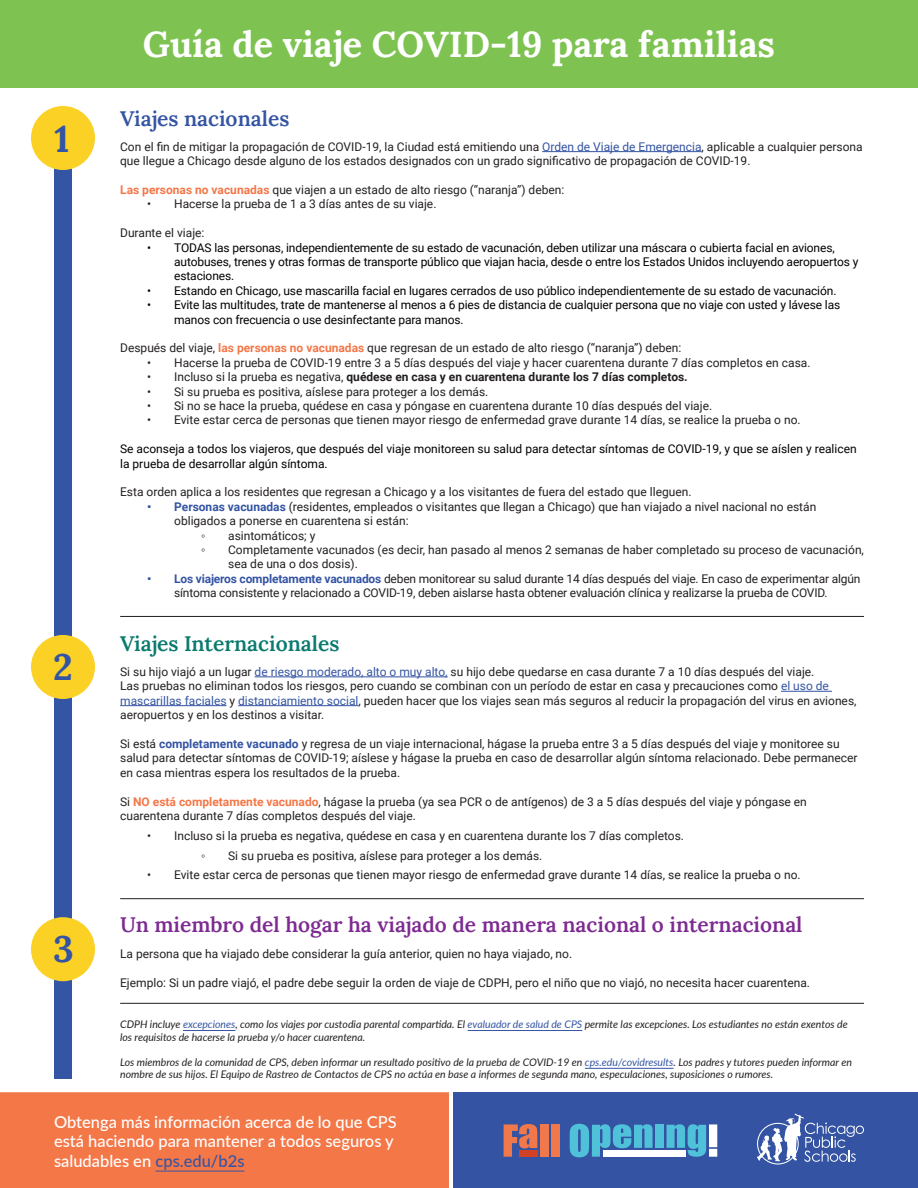
<style>
.page{position:relative;width:918px;height:1188px;background:#fff}
.page>*{position:absolute;margin:0;border:0;box-sizing:border-box;transform-origin:0 0}
.t1{font:700 36.9px "Lora";color:#3454a4}
.t2{font:700 36px "Lora";color:#fff}
.t3{font:600 21px "Lora";color:#7d2a91}
.t4{font:600 21px "Lora";color:#0a7a6d}
.t5{font:600 21px "Lora";color:#3454a3}
.t6{font:500 16.5px/19.8px "Lato";color:#fff}
.t7{font:12px/14.4px "Roboto";color:#231f20}
.t8{font:12px/14.4px "Roboto";letter-spacing:-.01em;color:#000}
.t9{font:700 12px "Roboto";color:#231f20}
.t10{font:12px "Arial";color:#231f20}
.t11{font:italic 10.5px/12.6px "Lato";color:#231f20}
.s1{color:#3454a3}
.s2{font-weight:700;color:#f47748}
.s3{font-weight:400}
.s4{font-weight:700;color:#3454a3}
</style>
<div class="page">
<div style="left:454px;top:1092px;width:464px;height:96px;background:#3454a3"></div>
<div style="left:0;top:1092px;width:449px;height:96px;background:#f47748"></div>
<hr style="left:156px;top:1171px;width:89px;height:1px;background:#3454a3">
<div style="left:0;top:0;width:918px;height:87px;background:#7ec352"></div>
<div style="left:54px;top:162px;width:18px;height:916px;background:#3454a4"></div>
<div style="left:31px;top:917px;width:64px;height:64px;background:#fcd125;border-radius:50%"></div>
<div style="left:31px;top:635px;width:64px;height:64px;background:#fcd125;border-radius:50%"></div>
<div style="left:31px;top:106px;width:64px;height:64px;background:#fcd125;border-radius:50%"></div>
<hr style="left:542px;top:151px;width:160px;height:1px;background:#3454a3">
<hr style="left:255px;top:677px;width:193px;height:1px;background:#3454a3">
<hr style="left:781px;top:691px;width:51px;height:1px;background:#3454a3">
<hr style="left:120px;top:705px;width:107px;height:1px;background:#3454a3">
<hr style="left:238px;top:705px;width:121px;height:1px;background:#3454a3">
<hr style="left:120px;top:898px;width:744px;height:1px;background:#231f20">
<hr style="left:120px;top:616px;width:744px;height:1px;background:#231f20">
<hr style="left:120px;top:1003px;width:744px;height:1px;background:#231f20">
<hr style="left:183px;top:1030px;width:52px;height:1px;background:#3454a3">
<hr style="left:468px;top:1030px;width:114px;height:1px;background:#3454a3">
<hr style="left:585px;top:1068px;width:89px;height:1px;background:#3454a3">
<svg style="left:757px;top:1113px;width:107px;height:52px"></svg>
<svg style="left:504px;top:1124px;width:33px;height:33px"></svg>
<div style="left:540px;top:1124px;width:8px;height:33px;background:#f0784a"></div>
<div style="left:551px;top:1124px;width:9px;height:33px;background:#f0784a"></div>
<svg style="left:570px;top:1124px;width:83px;height:33px"></svg>
<div style="left:655px;top:1125px;width:9px;height:23px;background:#4fc2d9"></div>
<div style="left:519px;top:1150px;width:18px;height:7px;background:#cf4226"></div>
<svg style="left:667px;top:1124px;width:50px;height:33px"></svg>
<div style="left:603px;top:1150px;width:82px;height:7px;background:#fff"></div>
<h1 class="t1" style="left:55px;top:111px;width:16px">1</h1>
<h1 class="t1" style="left:53px;top:639px;width:21px">2</h1>
<h1 class="t1" style="left:53px;top:921px;width:22px">3</h1>
<p class="t2" style="left:143px;top:17px;width:634px">Guía de viaje COVID-19 para familias</p>
<p class="t5" style="left:120px;top:102px;width:171px">Viajes nacionales</p>
<p class="t7" style="left:120px;top:139px;width:744px">Con el fin de mitigar la propagación de COVID-19, la Ciudad está emitiendo una <span class="s1">Orden de Viaje de Emergencia</span>, aplicable a cualquier persona que llegue a Chicago desde alguno de los estados designados con un grado significativo de propagación de COVID-19.</p>
<p class="t7" style="left:120px;top:182px;width:446px"><span class="s2">Las personas no vacunadas</span> que viajen a un estado de alto riesgo (“naranja”) deben:</p>
<p class="t7" style="left:147px;top:196px;width:291px">• Hacerse la prueba de 1 a 3 días antes de su viaje.</p>
<p class="t7" style="left:120px;top:225px;width:86px">Durante el viaje:</p>
<p class="t8" style="left:174px;top:240px;width:686px;text-indent:-27px">• TODAS las personas, independientemente de su estado de vacunación, deben utilizar una máscara o cubierta facial en aviones, autobuses, trenes y otras formas de transporte público que viajan hacia, desde o entre los Estados Unidos incluyendo aeropuertos y estaciones.</p>
<p class="t8" style="left:147px;top:283px;width:691px">• Estando en Chicago, use mascarilla facial en lugares cerrados de uso público independientemente de su estado de vacunación.</p>
<p class="t8" style="left:174px;top:297px;width:668px;text-indent:-27px">• Evite las multitudes, trate de mantenerse al menos a 6 pies de distancia de cualquier persona que no viaje con usted y lávese las manos con frecuencia o use desinfectante para manos.</p>
<p class="t7" style="left:120px;top:340px;width:563px">Después del viaje, <span class="s2">las personas no vacunadas</span> que regresan de un estado de alto riesgo (“naranja”) deben:</p>
<p class="t7" style="left:147px;top:355px;width:665px">• Hacerse la prueba de COVID-19 entre 3 a 5 días después del viaje y hacer cuarentena durante 7 días completos en casa.</p>
<p class="t9" style="left:147px;top:368px;width:542px"><span class="s3">• Incluso si la prueba es negativa,</span> quédese en casa y en cuarentena durante los 7 días completos.</p>
<p class="t7" style="left:147px;top:384px;width:343px">• Si su prueba es positiva, aíslese para proteger a los demás.</p>
<p class="t7" style="left:147px;top:398px;width:567px">• Si no se hace la prueba, quédese en casa y póngase en cuarentena durante 10 días después del viaje.</p>
<p class="t7" style="left:147px;top:412px;width:655px">• Evite estar cerca de personas que tienen mayor riesgo de enfermedad grave durante 14 días, se realice la prueba o no.</p>
<p class="t8" style="left:120px;top:441px;width:738px">Se aconseja a todos los viajeros, que después del viaje monitoreen su salud para detectar síntomas de COVID-19, y que se aíslen y realicen la prueba de desarrollar algún síntoma.</p>
<p class="t7" style="left:120px;top:484px;width:573px">Esta orden aplica a los residentes que regresan a Chicago y a los visitantes de fuera del estado que lleguen.</p>
<p class="t7" style="left:174px;top:499px;width:644px;text-indent:-27px"><span class="s4">• Personas vacunadas</span> (residentes, empleados o visitantes que llegan a Chicago) que han viajado a nivel nacional no están obligados a ponerse en cuarentena si están:</p>
<p class="t10" style="left:201px;top:527px;width:6px">◦</p>
<p class="t7" style="left:228px;top:528px;width:89px">asintomáticos; y</p>
<p class="t10" style="left:201px;top:542px;width:6px">◦</p>
<p class="t7" style="left:228px;top:542px;width:637px">Completamente vacunados (es decir, han pasado al menos 2 semanas de haber completado su proceso de vacunación, sea de una o dos dosis).</p>
<p class="t7" style="left:147px;top:571px;width:715px;text-align:center"><span class="s4">• Los viajeros completamente vacunados</span> deben monitorear su salud durante 14 días después del viaje. En caso de experimentar algún síntoma consistente y relacionado a COVID-19, deben aislarse hasta obtener evaluación clínica y realizarse la prueba de COVID.</p>
<p class="t4" style="left:120px;top:627px;width:221px">Viajes Internacionales</p>
<p class="t7" style="left:120px;top:664px;width:738px">Si su hijo viajó a un lugar <span class="s1">de riesgo moderado, alto o muy alto,</span> su hijo debe quedarse en casa durante 7 a 10 días después del viaje.<br>Las pruebas no eliminan todos los riesgos, pero cuando se combinan con un período de estar en casa y precauciones como <span class="s1">el uso de mascarillas faciales</span> y <span class="s1">distanciamiento social</span>, pueden hacer que los viajes sean más seguros al reducir la propagación del virus en aviones, aeropuertos y en los destinos a visitar.</p>
<p class="t7" style="left:120px;top:736px;width:739px">Si está <span class="s4">completamente vacunado</span> y regresa de un viaje internacional, hágase la prueba entre 3 a 5 días después del viaje y monitoree su salud para detectar síntomas de COVID-19; aíslese y hágase la prueba en caso de desarrollar algún síntoma relacionado. Debe permanecer en casa mientras espera los resultados de la prueba.</p>
<p class="t7" style="left:120px;top:794px;width:688px">Si <span class="s2">NO está completamente vacunado</span>, hágase la prueba (ya sea PCR o de antígenos) de 3 a 5 días después del viaje y póngase en cuarentena durante 7 días completos después del viaje.</p>
<p class="t7" style="left:147px;top:828px;width:538px">• Incluso si la prueba es negativa, quédese en casa y en cuarentena durante los 7 días completos.</p>
<p class="t10" style="left:201px;top:848px;width:6px">◦</p>
<p class="t7" style="left:228px;top:848px;width:316px">Si su prueba es positiva, aíslese para proteger a los demás.</p>
<p class="t7" style="left:147px;top:867px;width:655px">• Evite estar cerca de personas que tienen mayor riesgo de enfermedad grave durante 14 días, se realice la prueba o no.</p>
<p class="t3" style="left:120px;top:908px;width:684px">Un miembro del hogar ha viajado de manera nacional o internacional</p>
<p class="t7" style="left:120px;top:946px;width:454px">La persona que ha viajado debe considerar la guía anterior, quien no haya viajado, no.</p>
<p class="t7" style="left:120px;top:975px;width:691px">Ejemplo: Si un padre viajó, el padre debe seguir la orden de viaje de CDPH, pero el niño que no viajó, no necesita hacer cuarentena.</p>
<p class="t11" style="left:120px;top:1018px;width:729px">CDPH incluye <span class="s1">excepciones</span>, como los viajes por custodia parental compartida. El <span class="s1">evaluador de salud de CPS</span> permite las excepciones. Los estudiantes no están exentos de los requisitos de hacerse la prueba y/o hacer cuarentena.</p>
<p class="t11" style="left:120px;top:1055px;width:733px">Los miembros de la comunidad de CPS, deben informar un resultado positivo de la prueba de COVID-19 en <span class="s1">cps.edu/covidresults</span>. Los padres y tutores pueden informar en nombre de sus hijos. El Equipo de Rastreo de Contactos de CPS no actúa en base a informes de segunda mano, especulaciones, suposiciones o rumores.</p>
<p class="t6" style="left:54px;top:1111px;width:344px">Obtenga más información acerca de lo que CPS está haciendo para mantener a todos seguros y saludables en <span class="s1">cps.edu/b2s</span></p>
</div>
